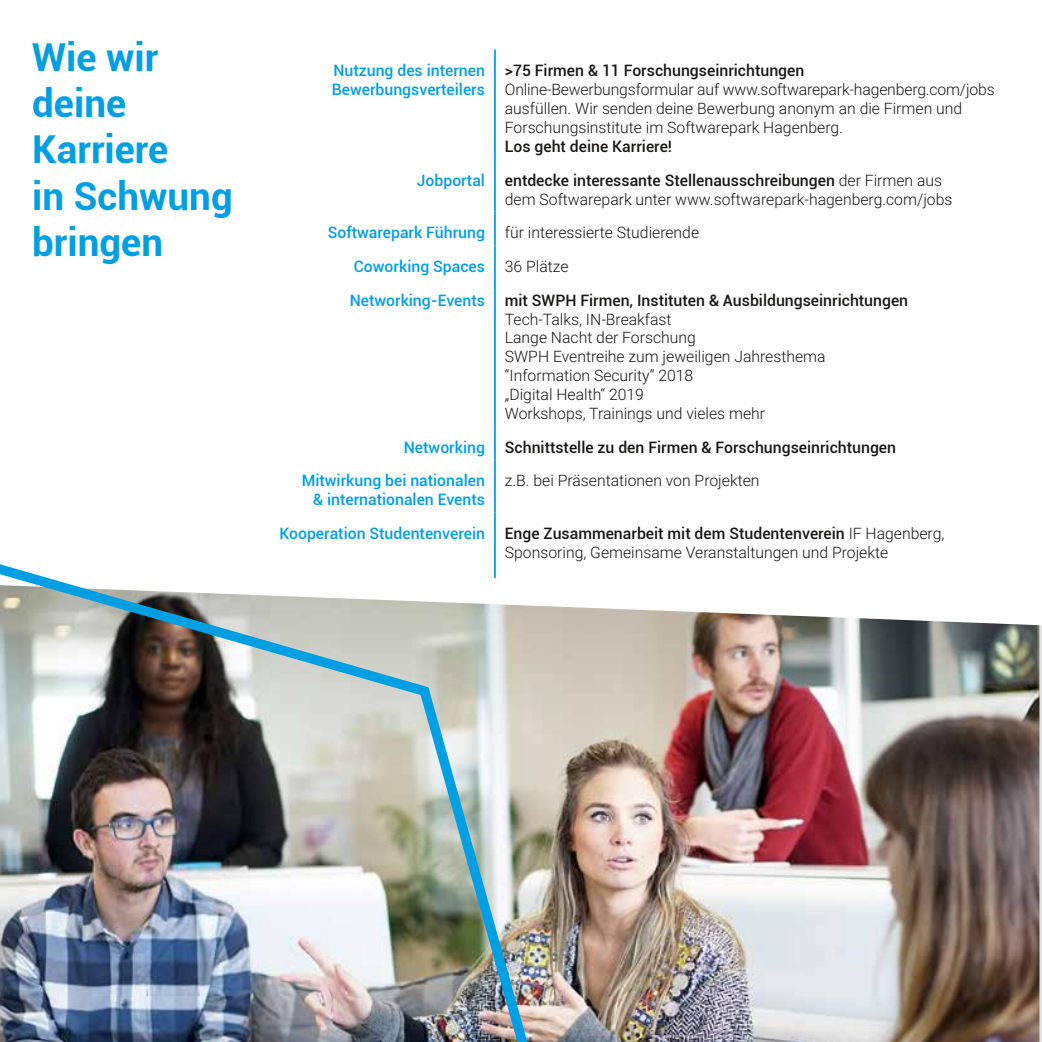
<style>
.page{position:relative;width:1042px;height:1042px;background:#fff}
.page>*{position:absolute;margin:0;border:0;box-sizing:border-box;transform-origin:0 0}
.t1{font:700 38.5px/46.2px "Roboto";color:#009ee3}
.t2{font:300 15.75px/18.9px "Roboto";color:#181716}
.t3{font:500 15.75px/18.9px "Roboto";color:#009ee3}
.t4{font:500 15.75px "Roboto";color:#181716}
.s1{font-weight:500}
</style>
<div class="page">
<hr style="left:1039px;top:625px;width:3px;height:417px;background:#e3e3e3">
<img style="left:855px;top:618px;width:184px;height:424px">
<img style="left:0;top:248px;width:855px;height:794px">
<h1 class="t1" style="left:32px;top:33px;width:202px">Wie wir deine<br>Karriere<br>in Schwung bringen</h1>
<p class="t3" style="left:332px;top:61px;width:155px">Nutzung des internen<br>Bewerbungsverteilers</p>
<p class="t4" style="left:505px;top:60px;width:301px">&gt;75 Firmen &amp; 11 Forschungseinrichtungen</p>
<p class="t2" style="left:505px;top:80px;width:491px">Online-Bewerbungsformular auf www.softwarepark-hagenberg.com/jobs ausfüllen. Wir senden deine Bewerbung anonym an die Firmen und<br>Forschungsinstitute im Softwarepark Hagenberg.</p>
<p class="t4" style="left:505px;top:135px;width:169px">Los geht deine Karriere!</p>
<p class="t3" style="left:417px;top:170px;width:70px">Jobportal</p>
<p class="t2" style="left:505px;top:170px;width:449px"><span class="s1">entdecke interessante Stellenausschreibungen</span> der Firmen aus dem Softwarepark unter www.softwarepark-hagenberg.com/jobs</p>
<p class="t3" style="left:328px;top:223px;width:159px">Softwarepark Führung</p>
<p class="t2" style="left:505px;top:223px;width:196px">für interessierte Studierende</p>
<p class="t3" style="left:354px;top:256px;width:132px">Coworking Spaces</p>
<p class="t2" style="left:505px;top:256px;width:65px">36 Plätze</p>
<p class="t3" style="left:350px;top:290px;width:137px">Networking-Events</p>
<p class="t4" style="left:505px;top:289px;width:405px">mit SWPH Firmen, Instituten &amp; Ausbildungseinrichtungen</p>
<p class="t2" style="left:505px;top:309px;width:322px">Tech-Talks, IN-Breakfast<br>Lange Nacht der Forschung<br>SWPH Eventreihe zum jeweiligen Jahresthema “Information Security” 2018<br>„Digital Health“ 2019<br>Workshops, Trainings und vieles mehr</p>
<p class="t3" style="left:404px;top:437px;width:83px">Networking</p>
<p class="t4" style="left:505px;top:436px;width:393px">Schnittstelle zu den Firmen &amp; Forschungseinrichtungen</p>
<p class="t3" style="left:302px;top:471px;width:185px;text-align:right">Mitwirkung bei nationalen &amp; internationalen Events</p>
<p class="t2" style="left:505px;top:471px;width:256px">z.B. bei Präsentationen von Projekten</p>
<p class="t3" style="left:279px;top:523px;width:207px">Kooperation Studentenverein</p>
<p class="t2" style="left:505px;top:523px;width:441px"><span class="s1">Enge Zusammenarbeit mit dem Studentenverein</span> IF Hagenberg,<br>Sponsoring, Gemeinsame Veranstaltungen und Projekte</p>
</div>
